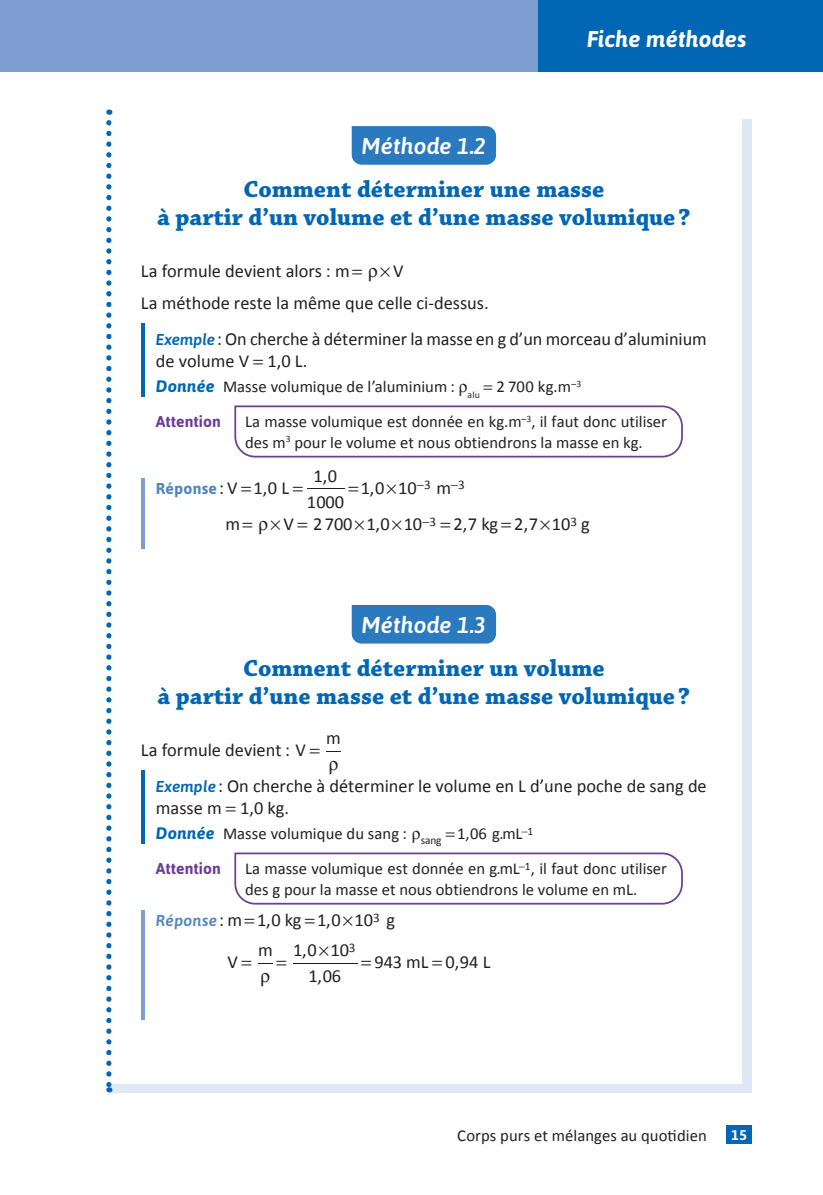
<style>
.page{position:relative;width:823px;height:1195px;background:#fff}
.page>*{position:absolute;margin:0;border:0;box-sizing:border-box;transform-origin:0 0}
.t1{font:700 24.5px/28px "Chaparral Pro";color:#0166b3;text-align:center}
.t2{font:italic 500 22.75px "Asap";color:#fff}
.t3{font:italic 700 22.75px "Asap";letter-spacing:.005em;color:#fff}
.t4{font:18.38px/21.9px "Calibri";color:#231f20}
.t5{font:16.62px/20.1px "Calibri";color:#231f20}
.t6{font:700 15.75px "Asap";color:#6b3e98}
.t7{font:700 15.75px "Asap";letter-spacing:.015em;color:#5084c4}
.t8{font:700 14px "Asap";color:#fff}
.s1{font-family:"Asap";font-weight:500;font-style:italic;font-size:15.75px;color:#0166b3}
.s2{font-family:"Asap";font-weight:700;font-style:italic;color:#0166b3}
.s3{font-family:"Calibri";font-weight:400;font-size:18.38px;color:#231f20}
.s4{font-family:"Asap";font-weight:500;font-style:italic;font-size:15.75px;color:#5084c4}
</style>
<div class="page">
<div style="left:3px;top:0;width:820px;height:71px;background:#7e9ed2"></div>
<hr style="left:0;top:0;width:2px;height:71px;background:#7e9ed2">
<div style="left:538px;top:0;width:285px;height:71px;background:#0166b3"></div>
<div style="left:726px;top:1125px;width:25px;height:18px;background:#0166b3"></div>
<div style="left:111px;top:118px;width:641px;height:974px;background:#e1e8f5"></div>
<div style="left:111px;top:110px;width:630px;height:973px;background:#fff"></div>
<svg style="left:106px;top:123px;width:5px;height:969px"></svg>
<div style="left:352px;top:126px;width:144px;height:39px;background:#2b79be"></div>
<hr style="left:141px;top:323px;width:3px;height:49px;background:#0166b3">
<hr style="left:141px;top:357px;width:3px;height:39px;background:#0166b3">
<svg style="left:234px;top:405px;width:449px;height:53px"></svg>
<hr style="left:141px;top:478px;width:3px;height:21px;background:#7e9ed2">
<hr style="left:141px;top:484px;width:3px;height:65px;background:#7e9ed2">
<div style="left:352px;top:605px;width:144px;height:38px;background:#2b79be"></div>
<hr style="left:141px;top:770px;width:3px;height:49px;background:#0166b3">
<hr style="left:141px;top:804px;width:3px;height:39px;background:#0166b3">
<svg style="left:234px;top:852px;width:449px;height:53px"></svg>
<hr style="left:141px;top:910px;width:3px;height:21px;background:#7e9ed2">
<hr style="left:141px;top:916px;width:3px;height:104px;background:#7e9ed2">
<hr style="left:307px;top:488px;width:37px;height:1px;background:#231f20">
<svg style="left:326px;top:751px;width:15px;height:1px"></svg>
<hr style="left:293px;top:962px;width:64px;height:1px;background:#231f20">
<svg style="left:258px;top:963px;width:15px;height:1px"></svg>
<h2 class="t3" style="left:586px;top:24px;width:161px">Fiche méthodes</h2>
<h2 class="t2" style="left:361px;top:131px;width:126px">Méthode 1.2</h2>
<h1 class="t1" style="left:157px;top:176px;width:534px">Comment déterminer une masse<br>à partir d’un volume et d’une masse volumique ?</h1>
<p class="t4" style="left:141px;top:260px;width:210px">La formule devient alors : m</p>
<p class="t4" style="left:141px;top:255px;width:349px;line-height:31.3px;text-indent:252px">V<br>La méthode reste la même que celle ci-dessus.</p>
<p class="t4" style="left:156px;top:328px;width:552px"><span class="s1">Exemple</span>: On cherche à déterminer la masse en g d’un morceau d’aluminium de volume V 1,0 L.</p>
<p class="t5" style="left:156px;top:377px;width:427px"><span class="s2">Donnée</span> Masse volumique de l’aluminium : <sub>alu</sub> 2 700 kg.m<sup>–3</sup></p>
<p class="t6" style="left:156px;top:411px;width:66px">Attention</p>
<p class="t5" style="left:245px;top:412px;width:423px">La masse volumique est donnée en kg.m<sup>–3</sup>, il faut donc utiliser des m<sup>3</sup> pour le volume et nous obtiendrons la masse en kg.</p>
<p class="t7" style="left:156px;top:478px;width:135px">Réponse<span class="s3">: V 1,0 L</span></p>
<p class="t4" style="left:307px;top:463px;width:39px;line-height:25.7px;text-align:center">1,0<br>1000</p>
<p class="t4" style="left:361px;top:477px;width:105px">1,0 10−<sup>3</sup> m−<sup>3</sup></p>
<p class="t4" style="left:225px;top:513px;width:16px">m</p>
<p class="t4" style="left:283px;top:513px;width:308px">V 2700 1,0 10−<sup>3</sup> 2,7 kg 2,7 10<sup>3</sup> g</p>
<h2 class="t2" style="left:361px;top:610px;width:126px">Méthode 1.3</h2>
<h1 class="t1" style="left:158px;top:655px;width:534px">Comment déterminer un volume<br>à partir d’une masse et d’une masse volumique ?</h1>
<p class="t4" style="left:141px;top:738px;width:166px">La formule devient : V</p>
<p class="t4" style="left:326px;top:727px;width:16px">m</p>
<p class="t4" style="left:156px;top:775px;width:552px"><span class="s1">Exemple</span>: On cherche à déterminer le volume en L d’une poche de sang de masse m 1,0 kg.</p>
<p class="t5" style="left:156px;top:824px;width:379px"><span class="s2">Donnée</span> Masse volumique du sang : <sub>sang</sub> 1,06 g.mL−<sup>1</sup></p>
<p class="t6" style="left:156px;top:858px;width:66px">Attention</p>
<p class="t5" style="left:245px;top:859px;width:423px">La masse volumique est donnée en g.mL−<sup>1</sup>, il faut donc utiliser des g pour la masse et nous obtiendrons le volume en mL.</p>
<p class="t4" style="left:156px;top:909px;width:241px"><span class="s4">Réponse</span>: m 1,0 kg 1,0 10<sup>3</sup> g</p>
<p class="t4" style="left:227px;top:951px;width:12px">V</p>
<p class="t4" style="left:308px;top:937px;width:49px;line-height:25.7px;text-indent:-50px">m 1,0 10<sup>3<br></sup>1,06</p>
<p class="t4" style="left:374px;top:951px;width:117px">943 mL 0,94 L</p>
<p class="t5" style="left:457px;top:1125px;width:251px">Corps purs et mélanges au quotidien</p>
<p class="t8" style="left:731px;top:1125px;width:17px">15</p>
</div>
